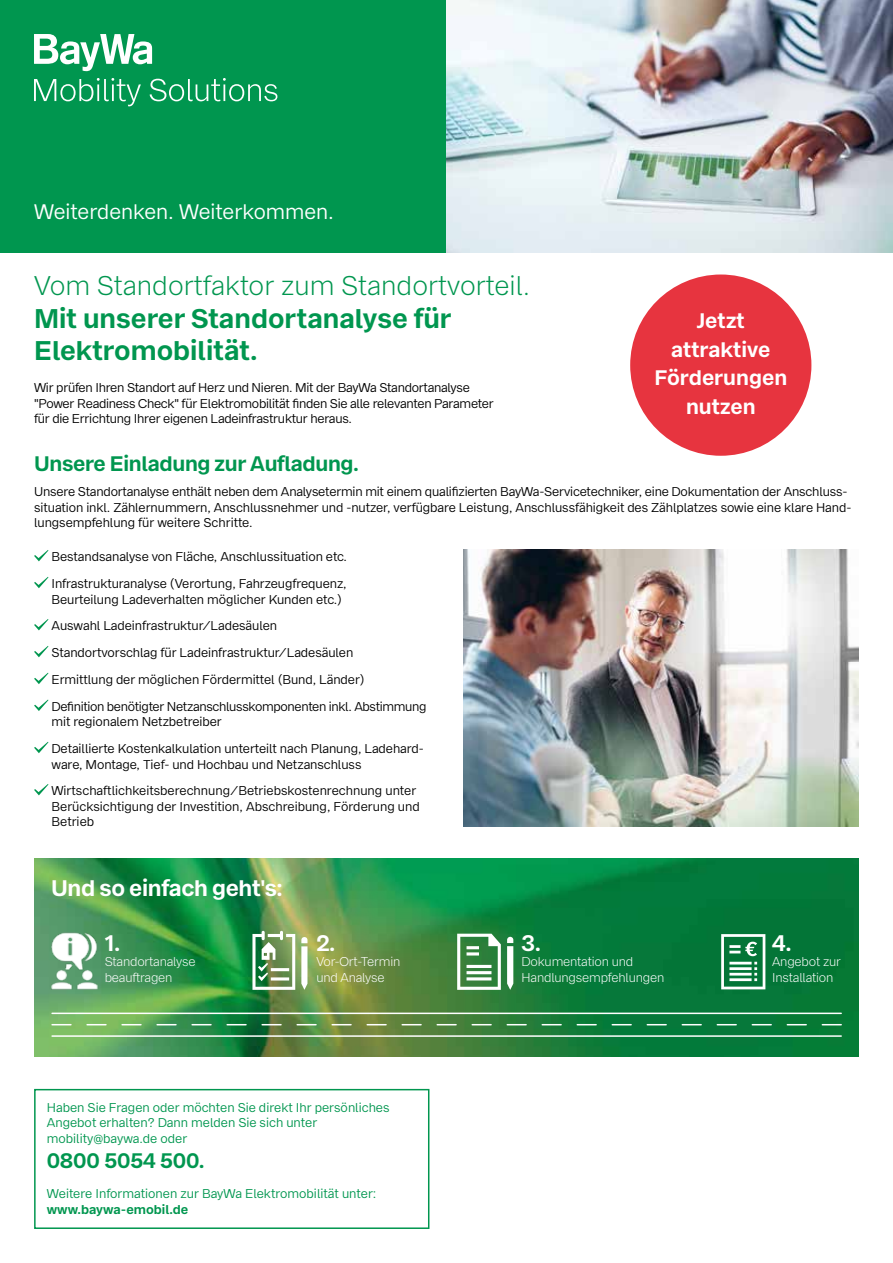
<style>
.page{position:relative;width:893px;height:1263px;background:#fff}
.page>*{position:absolute;margin:0;border:0;box-sizing:border-box;transform-origin:0 0}
.t1{font:700 27px/32.4px "Bay Wa Sans";color:#00964f}
.t2{font:300 27px "Bay Wa Sans";color:#00964f}
.t3{font:700 22.5px "Bay Wa Sans";letter-spacing:-.015em;color:#fff}
.t4{font:700 21px "Bay Wa Sans";letter-spacing:-.015em;color:#00964f}
.t5{font:700 21px/28.5px "Bay Wa Sans";color:#fff;text-align:center}
.t6{font:21px "Bay Wa Sans";color:#fff}
.t7{font:12.75px/26.8px "Bay Wa Sans";letter-spacing:-.005em;color:#000}
.t8{font:12.75px/15.3px "Bay Wa Sans";color:#00964f}
.t9{font:300 12.75px/15.3px "Bay Wa Sans";letter-spacing:-.015em;color:#fff}
.t10{font:700 12.75px "Bay Wa Sans";color:#00964f}
</style>
<div class="page">
<div style="left:0;top:0;width:446px;height:253px;background:#00964f"></div>
<svg style="left:34px;top:34px;width:118px;height:37px"></svg>
<svg style="left:34px;top:78px;width:107px;height:28px"></svg>
<svg style="left:150px;top:78px;width:127px;height:23px"></svg>
<div style="left:34px;top:1089px;width:395px;height:140px;border:2px solid #00964f"></div>
<div style="left:630px;top:274px;width:181px;height:182px;background:#e7343f;border-radius:50%"></div>
<svg style="left:34px;top:550px;width:14px;height:11px"></svg>
<svg style="left:34px;top:577px;width:14px;height:11px"></svg>
<svg style="left:34px;top:619px;width:14px;height:11px"></svg>
<svg style="left:34px;top:646px;width:14px;height:11px"></svg>
<svg style="left:34px;top:673px;width:14px;height:11px"></svg>
<svg style="left:34px;top:699px;width:14px;height:12px"></svg>
<svg style="left:34px;top:742px;width:14px;height:11px"></svg>
<svg style="left:34px;top:784px;width:14px;height:11px"></svg>
<img style="left:463px;top:550px;width:395px;height:276px">
<img style="left:34px;top:858px;width:825px;height:199px">
<hr style="left:52px;top:1035px;width:789px;height:2px;background:#fff">
<hr style="left:52px;top:1012px;width:789px;height:2px;background:#fff">
<svg style="left:52px;top:1024px;width:19px;height:1px"></svg>
<svg style="left:87px;top:1024px;width:19px;height:1px"></svg>
<svg style="left:122px;top:1024px;width:19px;height:1px"></svg>
<svg style="left:157px;top:1024px;width:19px;height:1px"></svg>
<svg style="left:192px;top:1024px;width:19px;height:1px"></svg>
<svg style="left:227px;top:1024px;width:19px;height:1px"></svg>
<svg style="left:262px;top:1024px;width:19px;height:1px"></svg>
<svg style="left:297px;top:1024px;width:19px;height:1px"></svg>
<svg style="left:332px;top:1024px;width:19px;height:1px"></svg>
<svg style="left:367px;top:1024px;width:19px;height:1px"></svg>
<svg style="left:402px;top:1024px;width:19px;height:1px"></svg>
<svg style="left:437px;top:1024px;width:19px;height:1px"></svg>
<svg style="left:472px;top:1024px;width:19px;height:1px"></svg>
<svg style="left:507px;top:1024px;width:19px;height:1px"></svg>
<svg style="left:542px;top:1024px;width:19px;height:1px"></svg>
<svg style="left:577px;top:1024px;width:19px;height:1px"></svg>
<svg style="left:612px;top:1024px;width:19px;height:1px"></svg>
<svg style="left:647px;top:1024px;width:19px;height:1px"></svg>
<svg style="left:682px;top:1024px;width:19px;height:1px"></svg>
<svg style="left:717px;top:1024px;width:19px;height:1px"></svg>
<svg style="left:752px;top:1024px;width:19px;height:1px"></svg>
<svg style="left:787px;top:1024px;width:19px;height:1px"></svg>
<svg style="left:822px;top:1024px;width:19px;height:1px"></svg>
<svg style="left:457px;top:934px;width:56px;height:56px"></svg>
<svg style="left:252px;top:931px;width:55px;height:59px"></svg>
<img style="left:49px;top:929px;width:52px;height:63px">
<svg style="left:721px;top:934px;width:44px;height:55px"></svg>
<img style="left:446px;top:0;width:447px;height:253px">
<h3 class="t6" style="left:34px;top:199px;width:301px">Weiterdenken. Weiterkommen.</h3>
<h1 class="t2" style="left:34px;top:270px;width:498px">Vom Standortfaktor zum Standortvorteil.</h1>
<h1 class="t1" style="left:34px;top:302px;width:419px">Mit unserer Standortanalyse für<br>Elektromobilität.</h1>
<p class="t7" style="left:34px;top:380px;width:461px;line-height:15.3px">Wir prüfen Ihren Standort auf Herz und Nieren. Mit der BayWa Standortanalyse "Power Readiness Check" für Elektromobilität finden Sie alle relevanten Parameter für die Errichtung Ihrer eigenen Ladeinfrastruktur heraus.</p>
<h3 class="t5" style="left:654px;top:307px;width:134px">Jetzt attraktive<br>Förderungen nutzen</h3>
<h3 class="t4" style="left:34px;top:451px;width:326px">Unsere Einladung zur Aufladung.</h3>
<p class="t7" style="left:34px;top:484px;width:819px;line-height:15.3px">Unsere Standortanalyse enthält neben dem Analysetermin mit einem qualifizierten BayWa-Servicetechniker, eine Dokumentation der Anschluss&shy;situation inkl. Zählernummern, Anschlussnehmer und -nutzer, verfügbare Leistung, Anschlussfähigkeit des Zählplatzes sowie eine klare Hand&shy;lungsempfehlung für weitere Schritte.</p>
<p class="t7" style="left:52px;top:543px;width:297px">Bestandsanalyse von Fläche, Anschlussituation etc.<br>Infrastrukturanalyse (Verortung, Fahrzeugfrequenz,</p>
<p class="t7" style="left:52px;top:586px;width:377px">Beurteilung Ladeverhalten möglicher Kunden etc.)<br>Auswahl Ladeinfrastruktur/Ladesäulen<br>Standortvorschlag für Ladeinfrastruktur/Ladesäulen<br>Ermittlung der möglichen Fördermittel (Bund, Länder)<br>Definition benötigter Netzanschlusskomponenten inkl. Abstimmung</p>
<p class="t7" style="left:52px;top:708px;width:374px">mit regionalem Netzbetreiber<br>Detaillierte Kostenkalkulation unterteilt nach Planung, Ladehard-</p>
<p class="t7" style="left:52px;top:751px;width:366px">ware, Montage, Tief- und Hochbau und Netzanschluss<br>Wirtschaftlichkeitsberechnung/Betriebskostenrechnung unter</p>
<p class="t7" style="left:52px;top:799px;width:370px;line-height:15.3px">Berücksichtigung der Investition, Abschreibung, Förderung und<br>Betrieb</p>
<h2 class="t3" style="left:51px;top:873px;width:233px">Und so einfach geht's:</h2>
<h2 class="t3" style="left:105px;top:929px;width:17px">1.</h2>
<p class="t9" style="left:105px;top:954px;width:92px">Standortanalyse beauftragen</p>
<h2 class="t3" style="left:316px;top:929px;width:20px">2.</h2>
<p class="t9" style="left:316px;top:954px;width:85px">Vor-Ort-Termin und Analyse</p>
<p class="t8" style="left:47px;top:1100px;width:344px">Haben Sie Fragen oder möchten Sie direkt Ihr persönliches<br>Angebot erhalten? Dann melden Sie sich unter mobility@baywa.de oder</p>
<h3 class="t4" style="left:47px;top:1147px;width:159px">0800 5054 500.</h3>
<p class="t8" style="left:47px;top:1186px;width:331px">Weitere Informationen zur BayWa Elektromobilität unter:</p>
<p class="t10" style="left:47px;top:1201px;width:143px">www.baywa-emobil.de</p>
<h2 class="t3" style="left:522px;top:929px;width:21px">3.</h2>
<p class="t9" style="left:522px;top:954px;width:144px">Dokumentation und<br>Handlungsempfehlungen</p>
<h2 class="t3" style="left:772px;top:929px;width:21px">4.</h2>
<p class="t9" style="left:772px;top:954px;width:70px">Angebot zur<br>Installation</p>
</div>
